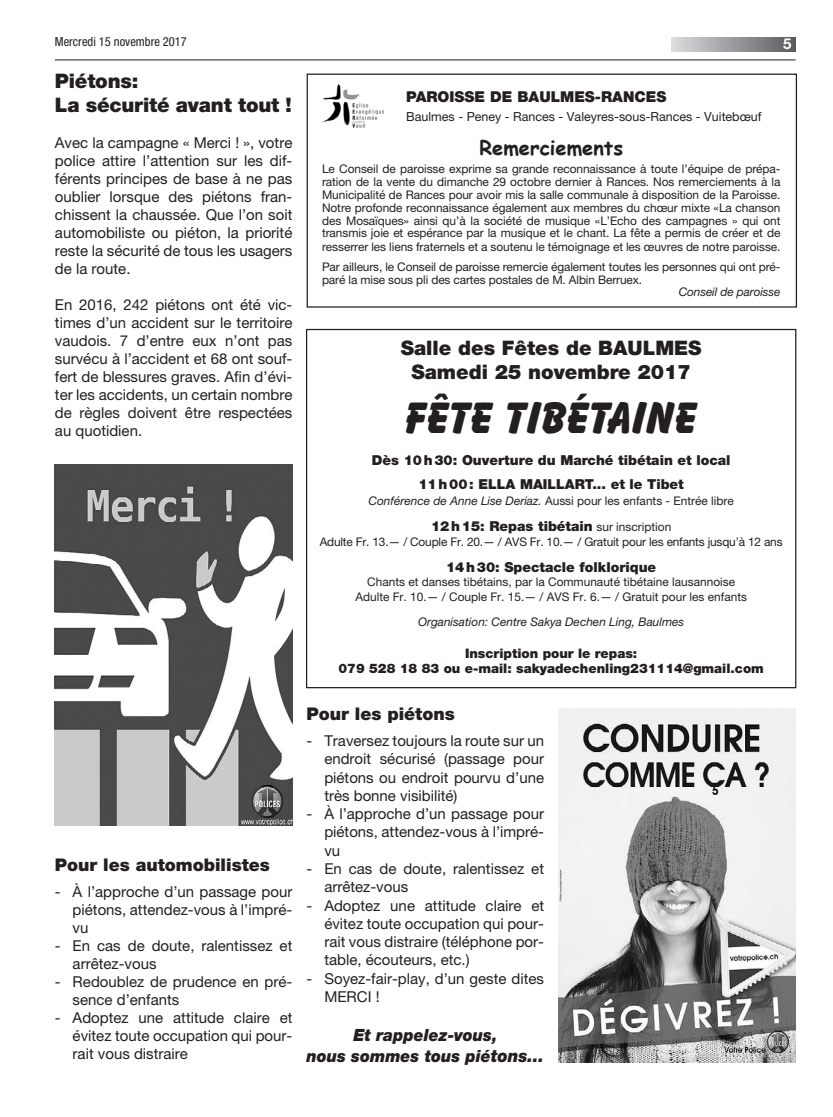
<style>
.page{position:relative;width:833px;height:1117px;background:#fff}
.page>*{position:absolute;margin:0;border:0;box-sizing:border-box;transform-origin:0 0}
.t1{font:800 45px "Balloon BT";color:#231f20}
.t2{font:900 20px/24px "Helvetica Neue LT Pro";color:#231f20;text-align:center}
.t3{font:700 20px "Comic Sans MS";color:#231f20}
.t4{font:900 17.5px "Helvetica Neue LT Pro";color:#231f20}
.t5{font:italic 900 16.88px/21.2px "Helvetica Neue LT Pro";color:#231f20;text-align:center;scale:.94 1}
.t6{font:15px/18px "Helvetica Neue LT Pro";color:#231f20;text-align:justify}
.t7{font:900 15px "Helvetica Neue LT Pro";color:#231f20}
.t8{font:700 15px "Helvetica Neue LT Pro";color:#fff}
.t9{font:900 13.75px/24px "Helvetica Neue LT Pro";color:#231f20;text-align:center}
.t10{font:900 13.12px/15.8px "Helvetica Neue LT Pro";color:#231f20;text-align:center}
.t11{font:12.5px "Helvetica Neue LT Pro";color:#231f20}
.t12{font:condensed 12.5px "Helvetica Neue LT Pro";color:#231f20}
.t13{font:11.88px/12.9px "Helvetica Neue LT Pro";letter-spacing:-.005em;color:#231f20;text-align:center}
.t14{font:italic 11.88px "Helvetica Neue LT Pro";color:#231f20}
.s1{font-style:italic}
.s2{font-weight:400;font-size:11.88px}
.s3{font-size:17.5px}
</style>
<div class="page">
<svg style="left:671px;top:37px;width:124px;height:14px;background:#9a9c9f"></svg>
<hr style="left:55px;top:60px;width:740px;height:1px;background:#231f20">
<div style="left:306px;top:74px;width:491px;height:233px;border:1px solid #231f20"></div>
<img style="left:322px;top:84px;width:61px;height:44px">
<img style="left:55px;top:464px;width:237px;height:361px">
<img style="left:558px;top:708px;width:237px;height:353px">
<p class="t12" style="left:55px;top:34px;width:133px">Mercredi 15 novembre 2017</p>
<p class="t8" style="left:783px;top:35px;width:10px">5</p>
<h2 class="t2" style="left:55px;top:69px;width:238px;text-align:left">Piétons:<br>La sécurité avant tout !</h2>
<p class="t6" style="left:55px;top:133px;width:239px">Avec la campagne « Merci ! », votre police attire l’attention sur les dif&shy;férents principes de base à ne pas oublier lorsque des piétons fran&shy;chissent la chaussée. Que l’on soit automobiliste ou piéton, la priorité reste la sécurité de tous les usagers de la route.</p>
<p class="t6" style="left:55px;top:295px;width:239px">En 2016, 242 piétons ont été vic&shy;times d’un accident sur le territoire vaudois. 7 d’entre eux n’ont pas survécu à l’accident et 68 ont souf&shy;fert de blessures graves. Afin d’évi&shy;ter les accidents, un certain nombre de règles doivent être respectées au quotidien.</p>
<p class="t4" style="left:55px;top:854px;width:216px">Pour les automobilistes</p>
<p class="t6" style="left:73px;top:882px;width:221px;text-indent:-18px">- À l’approche d’un passage pour piétons, attendez-vous à l’impré&shy;vu</p>
<p class="t6" style="left:73px;top:936px;width:221px;text-indent:-18px">- En cas de doute, ralentissez et arrêtez-vous</p>
<p class="t6" style="left:73px;top:972px;width:221px;text-indent:-18px">- Redoublez de prudence en pré&shy;sence d’enfants</p>
<p class="t6" style="left:73px;top:1008px;width:221px;text-indent:-18px">- Adoptez une attitude claire et évitez toute occupation qui pour&shy;rait vous distraire</p>
<p class="t7" style="left:406px;top:88px;width:262px">PAROISSE DE BAULMES-RANCES</p>
<p class="t11" style="left:406px;top:109px;width:357px">Baulmes - Peney - Rances - Valeyres-sous-Rances - Vuitebœuf</p>
<h2 class="t3" style="left:479px;top:133px;width:145px">Remerciements</h2>
<p class="t13" style="left:322px;top:162px;width:460px;text-align:justify">Le Conseil de paroisse exprime sa grande reconnaissance à toute l’équipe de prépa&shy;ration de la vente du dimanche 29 octobre dernier à Rances. Nos remerciements à la Municipalité de Rances pour avoir mis la salle communale à disposition de la Paroisse.<br>Notre profonde reconnaissance également aux membres du chœur mixte «La chanson des Mosaïques» ainsi qu’à la société de musique «L’Echo des campagnes » qui ont transmis joie et espérance par la musique et le chant. La fête a permis de créer et de resserrer les liens fraternels et a soutenu le témoignage et les œuvres de notre paroisse.</p>
<p class="t13" style="left:322px;top:260px;width:460px;text-align:left">Par ailleurs, le Conseil de paroisse remercie également toutes les personnes qui ont pré&shy;paré la mise sous pli des cartes postales de M. Albin Berruex.</p>
<p class="t14" style="left:679px;top:285px;width:103px">Conseil de paroisse</p>
<h2 class="t2" style="left:401px;top:336px;width:302px">Salle des Fêtes de BAULMES<br>Samedi 25 novembre 2017</h2>
<h1 class="t1" style="left:405px;top:390px;width:293px">FÊTE TIBÉTAINE</h1>
<p class="t9" style="left:372px;top:448px;width:360px">Dès 10h30: Ouverture du Marché tibétain et local<br>11h00: ELLA MAILLART... et le Tibet</p>
<p class="t13" style="left:368px;top:494px;width:367px"><span class="s1">Conférence de Anne Lise Deriaz.</span> Aussi pour les enfants - Entrée libre</p>
<p class="t9" style="left:431px;top:513px;width:242px">12h15: Repas tibétain <span class="s2">sur inscription</span></p>
<p class="t13" style="left:320px;top:535px;width:464px">Adulte Fr. 13.— / Couple Fr. 20.— / AVS Fr. 10.— / Gratuit pour les enfants jusqu’à 12 ans</p>
<p class="t9" style="left:446px;top:555px;width:212px">14h30: Spectacle folklorique</p>
<p class="t13" style="left:355px;top:574px;width:393px;line-height:14.2px">Chants et danses tibétains, par la Communauté tibétaine lausannoise<br>Adulte Fr. 10.— / Couple Fr. 15.— / AVS Fr. 6.— / Gratuit pour les enfants</p>
<p class="t14" style="left:418px;top:614px;width:268px">Organisation: Centre Sakya Dechen Ling, Baulmes</p>
<p class="t10" style="left:338px;top:644px;width:427px">Inscription pour le repas:<br>079 528 18 83 ou e-mail: sakyadechenling231114@gmail.com</p>
<p class="t4" style="left:306px;top:703px;width:150px">Pour les piétons</p>
<p class="t6" style="left:324px;top:731px;width:221px;text-indent:-18px">- Traversez toujours la route sur un endroit sécurisé (passage pour piétons ou endroit pourvu d’une très bonne visibilité)</p>
<p class="t6" style="left:324px;top:804px;width:221px;text-indent:-18px">- À l’approche d’un passage pour piétons, attendez-vous à l’impré&shy;vu</p>
<p class="t6" style="left:324px;top:859px;width:221px;text-indent:-18px">- En cas de doute, ralentissez et arrêtez-vous</p>
<p class="t6" style="left:324px;top:895px;width:221px;text-indent:-18px">- Adoptez une attitude claire et évitez toute occupation qui pour&shy;rait vous distraire (téléphone por&shy;table, écouteurs, etc.)</p>
<p class="t6" style="left:324px;top:968px;width:221px;text-indent:-18px">- Soyez-fair-play, d’un geste dites<br>MERCI !</p>
<p class="t5" style="left:306px;top:1023px;width:254px">Et rappelez-vous,<br>nous sommes tous pié<span class="s3">tons…</span></p>
</div>
